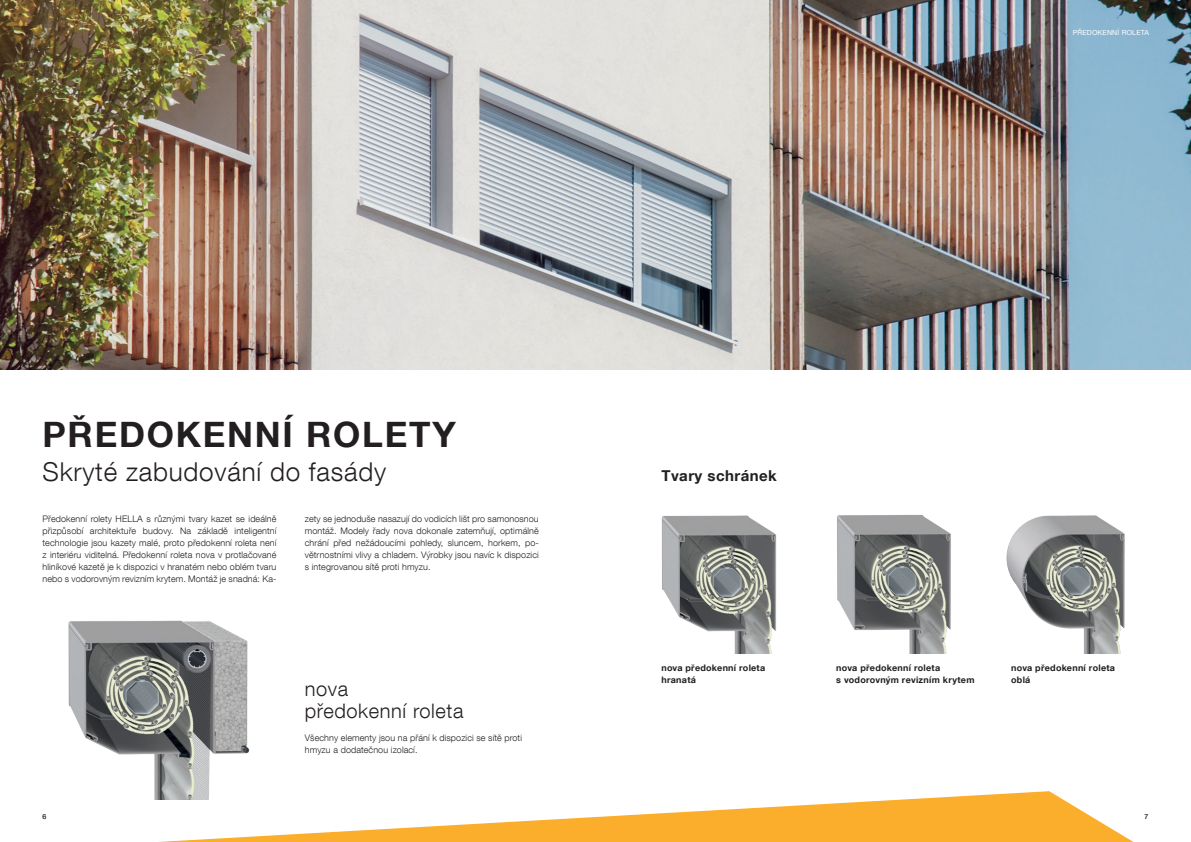
<style>
.page{position:relative;width:1191px;height:842px;background:#fff}
.page>*{position:absolute;margin:0;border:0;box-sizing:border-box;transform-origin:0 0}
.t1{font:700 35px "Helvetica Neue LT Com";letter-spacing:.05em;color:#231f20}
.t2{font:300 26px "Helvetica Neue LT Com";letter-spacing:.03em;color:#231f20}
.t3{font:300 20px/22px "Helvetica Neue LT Com";letter-spacing:.03em;color:#231f20}
.t4{font:700 15px "Helvetica Neue LT Com";letter-spacing:.03em;color:#231f20}
.t5{font:300 9px/12px "Helvetica Neue LT Com";letter-spacing:.01em;color:#231f20;text-align:justify}
.t6{font:700 9px/12px "Helvetica Neue LT Com";letter-spacing:.03em;color:#231f20}
.t7{font:7px "Helvetica Neue LT Com";letter-spacing:.03em;color:#fff}
.t8{font:7px "Helvetica Neue LT Com";color:#3f4a54}
</style>
<div class="page">
<img style="left:0;top:0;width:1191px;height:370px">
<img style="left:661px;top:515px;width:116px;height:139px">
<img style="left:1006px;top:515px;width:119px;height:139px">
<img style="left:837px;top:514px;width:114px;height:140px">
<svg style="left:158px;top:791px;width:975px;height:51px"></svg>
<img style="left:68px;top:620px;width:196px;height:180px">
<p class="t7" style="left:1072px;top:29px;width:78px">PŘEDOKENNÍ ROLETA</p>
<h1 class="t1" style="left:43px;top:413px;width:415px">PŘEDOKENNÍ ROLETY</h1>
<h2 class="t2" style="left:43px;top:456px;width:345px">Skryté zabudování do fasády</h2>
<p class="t5" style="left:43px;top:512px;width:235px">Předokenní rolety HELLA s různými tvary kazet se ideálně přizpůsobí architektuře budovy. Na základě inteligentní technologie jsou kazety malé, proto předokenní roleta není z interiéru viditelná. Předokenní roleta nova v protlačované hliníkové kazetě je k dispozici v hranatém nebo oblém tvaru nebo s vodorovným revizním krytem. Montáž je snadná: Ka-</p>
<p class="t5" style="left:305px;top:512px;width:235px">zety se jednoduše nasazují do vodicích lišt pro samonosnou montáž. Modely řady nova dokonale zatemňují, optimálně chrání před nežádoucími pohledy, sluncem, horkem, po&shy;větrnostními vlivy a chladem. Výrobky jsou navíc k dispozici s integrovanou sítě proti hmyzu.</p>
<h3 class="t3" style="left:305px;top:677px;width:160px">nova<br>předokenní roleta</h3>
<p class="t5" style="left:305px;top:732px;width:219px">Všechny elementy jsou na přání k dispozici se sítě proti hmyzu a dodatečnou izolací.</p>
<h3 class="t4" style="left:661px;top:466px;width:117px">Tvary schránek</h3>
<p class="t6" style="left:661px;top:662px;width:105px">nova předokenní roleta hranatá</p>
<p class="t6" style="left:836px;top:662px;width:140px">nova předokenní roleta<br>s vodorovným revizním krytem</p>
<p class="t6" style="left:1011px;top:662px;width:105px">nova předokenní roleta oblá</p>
<p class="t8" style="left:43px;top:812px;width:5px">6</p>
<p class="t8" style="left:1144px;top:812px;width:5px">7</p>
</div>
